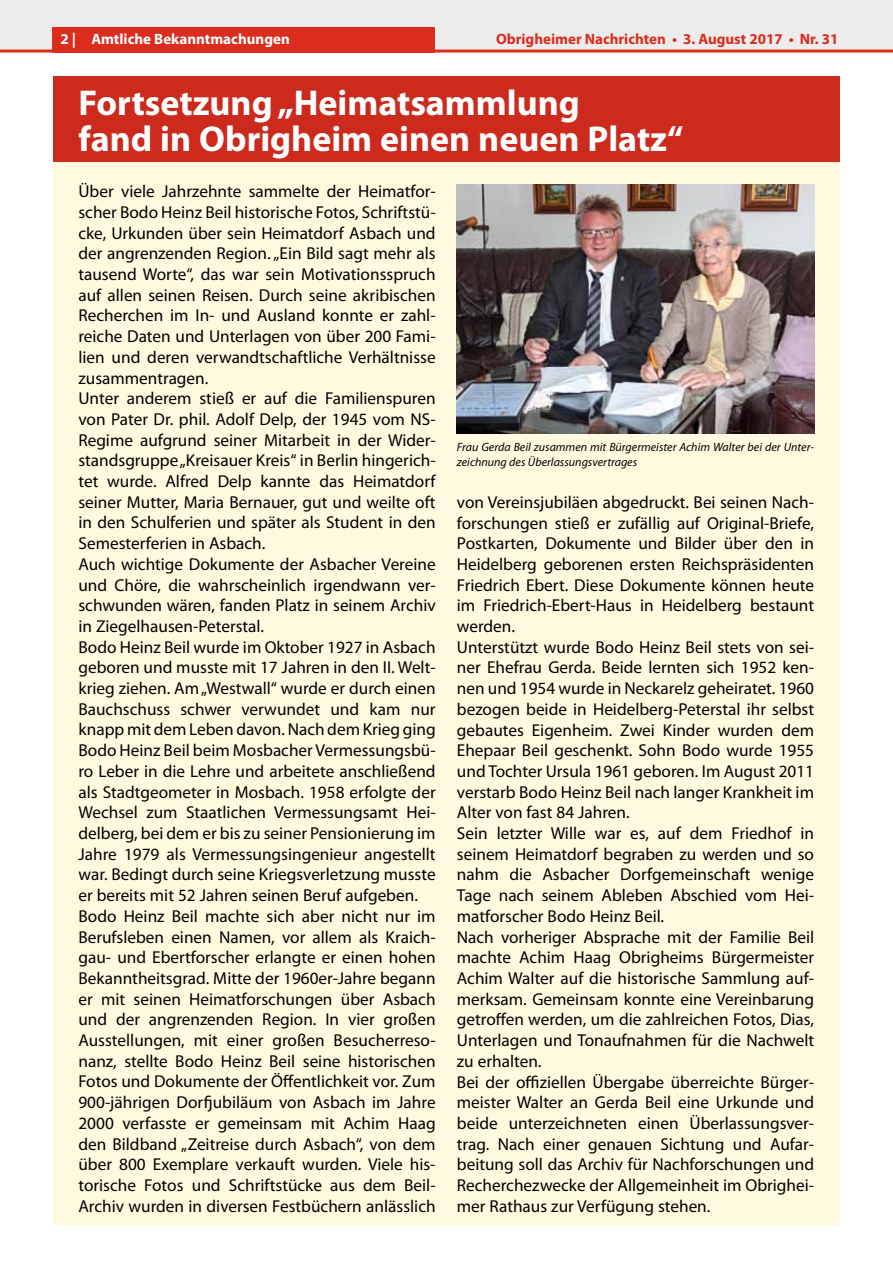
<style>
.page{position:relative;width:893px;height:1263px;background:#fff}
.page>*{position:absolute;margin:0;border:0;box-sizing:border-box;transform-origin:0 0}
.t1{font:700 36px/36px "Myriad Pro";color:#fff}
.t2{font:17.25px/20.7px "Myriad Pro";color:#000}
.t3{font:700 15px "Myriad Pro";color:#db2c1d}
.t4{font:700 15px "Myriad Pro";color:#fff}
.t5{font:italic 12px/14.4px "Myriad Pro";color:#000}
</style>
<div class="page">
<div style="left:0;top:0;width:893px;height:51px;background:#ececec"></div>
<div style="left:52px;top:27px;width:383px;height:26px;background:#db2c1d"></div>
<hr style="left:0;top:50px;width:893px;height:3px;background:#db2c1d">
<div style="left:53px;top:80px;width:787px;height:1145px;background:#fff9df"></div>
<div style="left:53px;top:77px;width:787px;height:85px;background:#cb2a1d"></div>
<img style="left:457px;top:184px;width:357px;height:250px">
<p class="t4" style="left:60px;top:29px;width:231px">2 | Amtliche Bekanntmachungen</p>
<p class="t3" style="left:496px;top:29px;width:344px">Obrigheimer Nachrichten • 3. August 2017 • Nr. 31</p>
<p class="t1" style="left:78px;top:84px;width:606px">Fortsetzung „Heimatsammlung<br>fand in Obrigheim einen neuen Platz“</p>
<p class="t2" style="left:78px;top:181px;width:359px">Über viele Jahrzehnte sammelte der Heimatfor&shy;scher Bodo Heinz Beil historische Fotos, Schriftstü&shy;cke, Urkunden über sein Heimatdorf Asbach und der angrenzenden Region. „Ein Bild sagt mehr als tausend Worte“, das war sein Motivationsspruch auf allen seinen Reisen. Durch seine akribischen Recherchen im In- und Ausland konnte er zahl&shy;reiche Daten und Unterlagen von über 200 Fami&shy;lien und deren verwandtschaftliche Verhältnisse zusammentragen.<br>Unter anderem stieß er auf die Familienspuren von Pater Dr. phil. Adolf Delp, der 1945 vom NS-Regime aufgrund seiner Mitarbeit in der Wider&shy;standsgruppe „Kreisauer Kreis“ in Berlin hingerich&shy;tet wurde. Alfred Delp kannte das Heimatdorf seiner Mutter, Maria Bernauer, gut und weilte oft in den Schulferien und später als Student in den Semesterferien in Asbach.<br>Auch wichtige Dokumente der Asbacher Vereine und Chöre, die wahrscheinlich irgendwann ver&shy;schwunden wären, fanden Platz in seinem Archiv in Ziegelhausen-Peterstal.<br>Bodo Heinz Beil wurde im Oktober 1927 in Asbach geboren und musste mit 17 Jahren in den II. Welt&shy;krieg ziehen. Am „Westwall“ wurde er durch einen Bauchschuss schwer verwundet und kam nur knapp mit dem Leben davon. Nach dem Krieg ging Bodo Heinz Beil beim Mosbacher Vermessungsbü&shy;ro Leber in die Lehre und arbeitete anschließend als Stadtgeometer in Mosbach. 1958 erfolgte der Wechsel zum Staatlichen Vermessungsamt Hei&shy;delberg, bei dem er bis zu seiner Pensionierung im Jahre 1979 als Vermessungsingenieur angestellt war. Bedingt durch seine Kriegsverletzung musste er bereits mit 52 Jahren seinen Beruf aufgeben.<br>Bodo Heinz Beil machte sich aber nicht nur im Berufsleben einen Namen, vor allem als Kraich&shy;gau- und Ebertforscher erlangte er einen hohen Bekanntheitsgrad. Mitte der 1960er-Jahre begann er mit seinen Heimatforschungen über Asbach und der angrenzenden Region. In vier großen Ausstellungen, mit einer großen Besucherreso&shy;nanz, stellte Bodo Heinz Beil seine historischen Fotos und Dokumente der Öffentlichkeit vor. Zum 900-jährigen Dorfjubiläum von Asbach im Jahre 2000 verfasste er gemeinsam mit Achim Haag den Bildband „Zeitreise durch Asbach“, von dem über 800 Exemplare verkauft wurden. Viele his&shy;torische Fotos und Schriftstücke aus dem Beil-Archiv wurden in diversen Festbüchern anlässlich</p>
<p class="t5" style="left:457px;top:440px;width:359px">Frau Gerda Beil zusammen mit Bürgermeister Achim Walter bei der Unter&shy;zeichnung des Überlassungsvertrages</p>
<p class="t2" style="left:457px;top:491px;width:359px">von Vereinsjubiläen abgedruckt. Bei seinen Nach&shy;forschungen stieß er zufällig auf Original-Briefe, Postkarten, Dokumente und Bilder über den in Heidelberg geborenen ersten Reichspräsidenten Friedrich Ebert. Diese Dokumente können heute im Friedrich-Ebert-Haus in Heidelberg bestaunt werden.<br>Unterstützt wurde Bodo Heinz Beil stets von sei&shy;ner Ehefrau Gerda. Beide lernten sich 1952 ken&shy;nen und 1954 wurde in Neckarelz geheiratet. 1960 bezogen beide in Heidelberg-Peterstal ihr selbst gebautes Eigenheim. Zwei Kinder wurden dem Ehepaar Beil geschenkt. Sohn Bodo wurde 1955 und Tochter Ursula 1961 geboren. Im August 2011 verstarb Bodo Heinz Beil nach langer Krankheit im Alter von fast 84 Jahren.<br>Sein letzter Wille war es, auf dem Friedhof in seinem Heimatdorf begraben zu werden und so nahm die Asbacher Dorfgemeinschaft wenige Tage nach seinem Ableben Abschied vom Hei&shy;matforscher Bodo Heinz Beil.<br>Nach vorheriger Absprache mit der Familie Beil machte Achim Haag Obrigheims Bürgermeister Achim Walter auf die historische Sammlung auf&shy;merksam. Gemeinsam konnte eine Vereinbarung getroffen werden, um die zahlreichen Fotos, Dias, Unterlagen und Tonaufnahmen für die Nachwelt zu erhalten.<br>Bei der offiziellen Übergabe überreichte Bürger&shy;meister Walter an Gerda Beil eine Urkunde und beide unterzeichneten einen Überlassungsver&shy;trag. Nach einer genauen Sichtung und Aufar&shy;beitung soll das Archiv für Nachforschungen und Recherchezwecke der Allgemeinheit im Obrighei&shy;mer Rathaus zur Verfügung stehen.</p>
</div>
